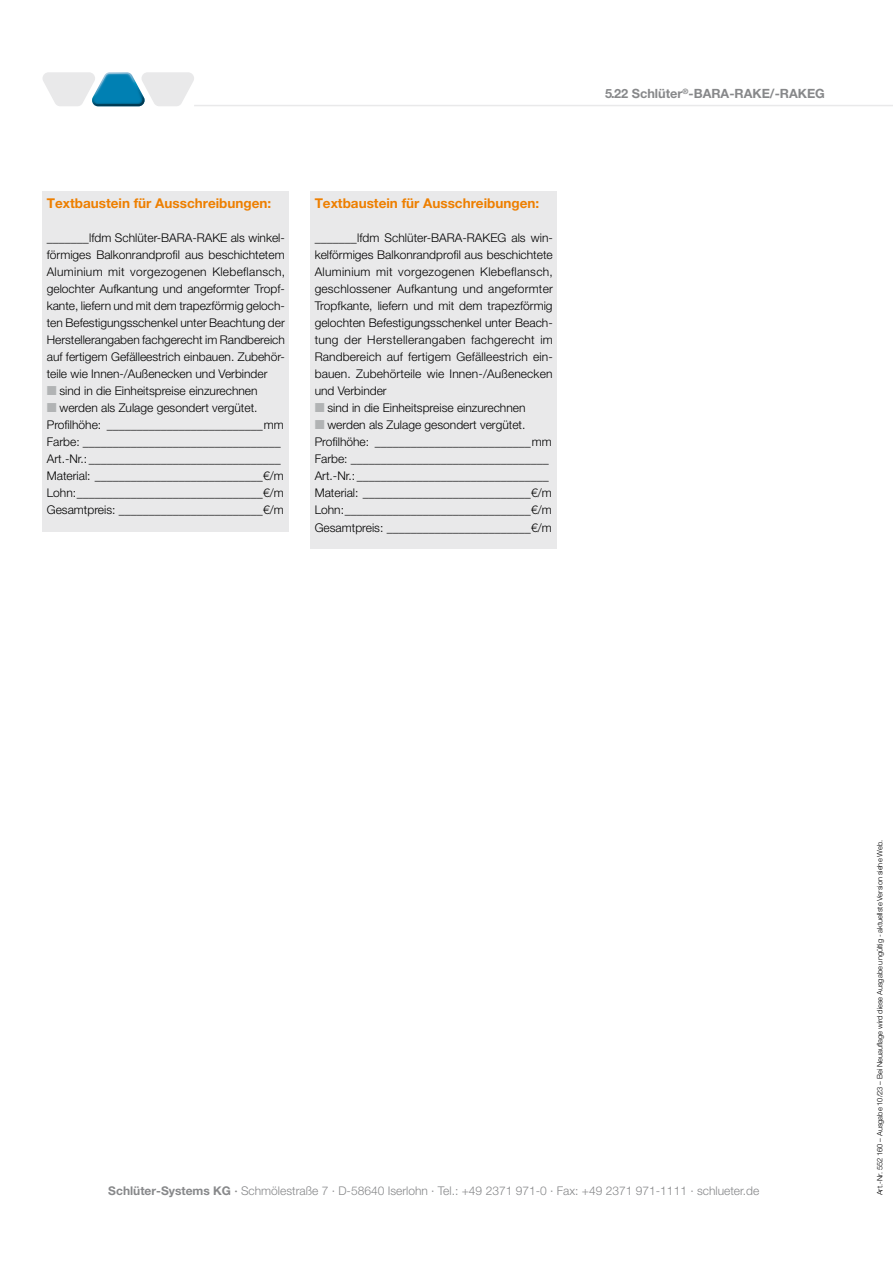
<style>
.page{position:relative;width:893px;height:1263px;background:#fff}
.page>*{position:absolute;margin:0;border:0;box-sizing:border-box;transform-origin:0 0}
.t1{font:700 13.5px "Helvetica Neue LT Pro";color:#ee7f00}
.t2{font:700 12.75px "Helvetica Neue LT Pro";color:#87888a}
.t3{font:300 12px "Helvetica Neue LT Pro";color:#000}
.t4{font:300 12px "Helvetica Neue LT Pro";letter-spacing:.025em;color:#000}
.t5{font:300 12px "Helvetica Neue LT Pro";color:#87888a}
.t6{font:300 7.5px "Helvetica Neue LT Pro";color:#000}
.s1{font-weight:700}
.s2{font-weight:500}
</style>
<div class="page">
<hr style="left:194px;top:105px;width:699px;height:1px;background:#e9e9ea">
<svg style="left:43px;top:72px;width:151px;height:34px"></svg>
<div style="left:43px;top:191px;width:246px;height:340px;background:#e9e9ea"></div>
<div style="left:310px;top:191px;width:247px;height:358px;background:#e9e9ea"></div>
<p class="t1" style="left:47px;top:195px;width:226px">Textbaustein für Ausschreibungen:</p>
<p class="t3" style="left:47px;top:231px;width:240px">_______lfdm Schlüter-BARA-RAKE als winkel-</p>
<p class="t3" style="left:47px;top:248px;width:239px">förmiges Balkonrandprofil aus beschichtetem</p>
<p class="t4" style="left:47px;top:265px;width:240px">Aluminium mit vorgezogenen Klebeflansch,</p>
<p class="t3" style="left:47px;top:282px;width:240px">gelochter Aufkantung und angeformter Tropf-</p>
<p class="t3" style="left:47px;top:299px;width:240px">kante, liefern und mit dem trapezförmig geloch-</p>
<p class="t3" style="left:47px;top:316px;width:240px">ten Befestigungsschenkel unter Beachtung der</p>
<p class="t3" style="left:47px;top:333px;width:240px">Herstellerangaben fachgerecht im Randbereich</p>
<p class="t3" style="left:47px;top:350px;width:240px">auf fertigem Gefälleestrich einbauen. Zubehör-</p>
<p class="t3" style="left:47px;top:367px;width:222px">teile wie Innen-/Außenecken und Verbinder</p>
<p class="t3" style="left:60px;top:384px;width:200px">sind in die Einheitspreise einzurechnen</p>
<p class="t3" style="left:60px;top:401px;width:200px">werden als Zulage gesondert vergütet.</p>
<p class="t3" style="left:47px;top:418px;width:239px">Profilhöhe: __________________________mm</p>
<p class="t3" style="left:47px;top:435px;width:235px">Farbe: _________________________________</p>
<p class="t3" style="left:47px;top:452px;width:235px">Art.-Nr.: ________________________________</p>
<p class="t3" style="left:47px;top:469px;width:239px">Material: ____________________________€/m</p>
<p class="t3" style="left:47px;top:486px;width:239px">Lohn:_______________________________€/m</p>
<p class="t3" style="left:47px;top:503px;width:239px">Gesamtpreis: ________________________€/m</p>
<p class="t1" style="left:315px;top:195px;width:226px">Textbaustein für Ausschreibungen:</p>
<p class="t3" style="left:315px;top:231px;width:240px">_______lfdm Schlüter-BARA-RAKEG als win-</p>
<p class="t3" style="left:315px;top:248px;width:240px">kelförmiges Balkonrandprofil aus beschichtete</p>
<p class="t4" style="left:315px;top:265px;width:240px">Aluminium mit vorgezogenen Klebeflansch,</p>
<p class="t3" style="left:315px;top:282px;width:240px">geschlossener Aufkantung und angeformter</p>
<p class="t3" style="left:315px;top:299px;width:239px">Tropfkante, liefern und mit dem trapezförmig</p>
<p class="t3" style="left:315px;top:316px;width:240px">gelochten Befestigungsschenkel unter Beach-</p>
<p class="t4" style="left:315px;top:333px;width:240px">tung der Herstellerangaben fachgerecht im</p>
<p class="t3" style="left:315px;top:350px;width:240px">Randbereich auf fertigem Gefälleestrich ein-</p>
<p class="t3" style="left:315px;top:367px;width:239px">bauen. Zubehörteile wie Innen-/Außenecken</p>
<p class="t3" style="left:315px;top:384px;width:74px">und Verbinder</p>
<p class="t3" style="left:327px;top:401px;width:200px">sind in die Einheitspreise einzurechnen</p>
<p class="t3" style="left:327px;top:418px;width:200px">werden als Zulage gesondert vergütet.</p>
<p class="t3" style="left:315px;top:435px;width:238px">Profilhöhe: __________________________mm</p>
<p class="t3" style="left:315px;top:452px;width:235px">Farbe: _________________________________</p>
<p class="t3" style="left:315px;top:469px;width:235px">Art.-Nr.: ________________________________</p>
<p class="t3" style="left:315px;top:486px;width:238px">Material: ____________________________€/m</p>
<p class="t3" style="left:315px;top:503px;width:238px">Lohn:_______________________________€/m</p>
<p class="t3" style="left:315px;top:520px;width:238px">Gesamtpreis: ________________________€/m</p>
<p class="t2" style="left:605px;top:86px;width:221px">5.22 Schlüter<sup>®</sup>-BARA-RAKE/-RAKEG</p>
<p class="t5" style="left:108px;top:1183px;width:652px"><span class="s1">Schlüter-Systems KG</span> <span class="s2">·</span> Schmölestraße 7 · D-58640 Iserlohn · Tel.: +49 2371 971-0 · Fax: +49 2371 971-1111 · schlueter.de</p>
<p class="t6" style="left:875px;top:1195px;width:357px;rotate:-90deg">Art.-Nr. 552 160 – Ausgabe 10/23 – Bei Neuauflage wird diese Ausgabe ungültig - aktuellste Version siehe Web.</p>
</div>
